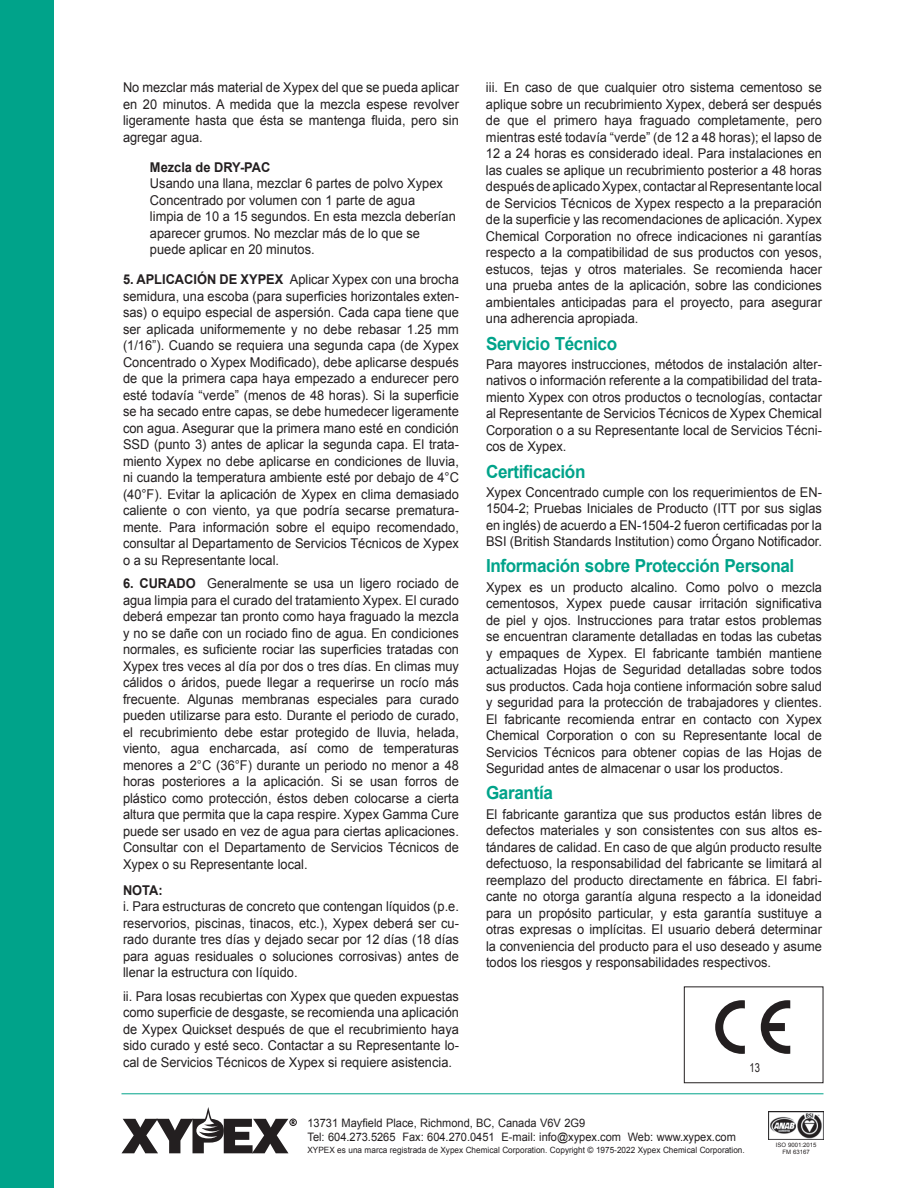
<style>
.page{position:relative;width:918px;height:1188px;background:#fff}
.page>*{position:absolute;margin:0;border:0;box-sizing:border-box;transform-origin:0 0}
.t1{font:700 18px "Arial";letter-spacing:-.02em;color:#00a38a;scale:.95 1}
.t2{font:13.5px/16.5px "Arial";color:#231f20;text-align:justify;scale:.95 1}
.t3{font:700 13.5px "Arial";color:#231f20;scale:.95 1}
.t4{font:12.15px "Arial Narrow";color:#231f20;scale:.95 1}
.t5{font:11.7px/14.2px "Arial";color:#231f20;scale:.95 1}
.t6{font:8.7px "Arial";color:#231f20;scale:.95 1}
.t7{font:6px/6.8px "Arial";color:#231f20;text-align:center}
.s1{font-weight:700}
</style>
<div class="page">
<hr style="left:122px;top:1093px;width:702px;height:1px;background:#00a38a">
<svg style="left:122px;top:1107px;width:175px;height:46px"></svg>
<div style="left:0;top:0;width:54px;height:1188px;background:#00a38a"></div>
<img style="left:769px;top:1112px;width:55px;height:27px">
<div style="left:684px;top:986px;width:139px;height:97px;border:1px solid #231f20"></div>
<svg style="left:761px;top:1000px;width:29px;height:54px"></svg>
<svg style="left:715px;top:1000px;width:30px;height:54px"></svg>
<p class="t2" style="left:123px;top:79px;width:355px">No mezclar más material de Xypex del que se pueda aplicar en 20 minutos. A medida que la mezcla espese revolver ligeramente hasta que ésta se mantenga fluida, pero sin agregar agua.</p>
<p class="t3" style="left:150px;top:158px;width:128px">Mezcla de DRY-PAC</p>
<p class="t2" style="left:150px;top:175px;width:323px;text-align:left">Usando una llana, mezclar 6 partes de polvo Xypex Concentrado por volumen con 1 parte de agua<br>limpia de 10 a 15 segundos. En esta mezcla deberían aparecer grumos. No mezclar más de lo que se puede aplicar en 20 minutos.</p>
<p class="t2" style="left:123px;top:271px;width:355px"><span class="s1">5. APLICACIÓN DE XYPEX</span> Aplicar Xypex con una brocha semidura, una escoba (para superficies horizontales exten&shy;sas) o equipo especial de aspersión. Cada capa tiene que ser aplicada uniformemente y no debe rebasar 1.25 mm (1/16”). Cuando se requiera una segunda capa (de Xypex Concentrado o Xypex Modificado), debe aplicarse después de que la primera capa haya empezado a endurecer pero esté todavía “verde” (menos de 48 horas). Si la superficie se ha secado entre capas, se debe humedecer ligeramente con agua. Asegurar que la primera mano esté en condición SSD (punto 3) antes de aplicar la segunda capa. El trata&shy;miento Xypex no debe aplicarse en condiciones de lluvia, ni cuando la temperatura ambiente esté por debajo de 4°C (40°F). Evitar la aplicación de Xypex en clima demasiado caliente o con viento, ya que podría secarse prematura&shy;mente. Para información sobre el equipo recomendado, consultar al Departamento de Servicios Técnicos de Xypex o a su Representante local.</p>
<p class="t2" style="left:123px;top:575px;width:355px"><span class="s1">6. CURADO</span> Generalmente se usa un ligero rociado de agua limpia para el curado del tratamiento Xypex. El curado deberá empezar tan pronto como haya fraguado la mezcla y no se dañe con un rociado fino de agua. En condiciones normales, es suficiente rociar las superficies tratadas con Xypex tres veces al día por dos o tres días. En climas muy cálidos o áridos, puede llegar a requerirse un rocío más frecuente. Algunas membranas especiales para curado pueden utilizarse para esto. Durante el periodo de curado, el recubrimiento debe estar protegido de lluvia, helada, viento, agua encharcada, así como de temperaturas menores a 2°C (36°F) durante un periodo no menor a 48 horas posteriores a la aplicación. Si se usan forros de plástico como protección, éstos deben colocarse a cierta altura que permita que la capa respire. Xypex Gamma Cure puede ser usado en vez de agua para ciertas aplicaciones.<br>Consultar con el Departamento de Servicios Técnicos de Xypex o su Representante local.</p>
<p class="t3" style="left:123px;top:881px;width:43px">NOTA:</p>
<p class="t2" style="left:123px;top:898px;width:355px">i. Para estructuras de concreto que contengan líquidos (p.e. reservorios, piscinas, tinacos, etc.), Xypex deberá ser cu&shy;rado durante tres días y dejado secar por 12 días (18 días para aguas residuales o soluciones corrosivas) antes de llenar la estructura con líquido.</p>
<p class="t2" style="left:123px;top:988px;width:355px">ii. Para losas recubiertas con Xypex que queden expuestas como superficie de desgaste, se recomienda una aplicación de Xypex Quickset después de que el recubrimiento haya sido curado y esté seco. Contactar a su Representante lo&shy;cal de Servicios Técnicos de Xypex si requiere asistencia.</p>
<p class="t2" style="left:486px;top:79px;width:355px">iii. En caso de que cualquier otro sistema cementoso se aplique sobre un recubrimiento Xypex, deberá ser después de que el primero haya fraguado completamente, pero mientras esté todavía “verde” (de 12 a 48 horas); el lapso de 12 a 24 horas es considerado ideal. Para instalaciones en las cuales se aplique un recubrimiento posterior a 48 horas después de aplicado Xypex, contactar al Representante local de Servicios Técnicos de Xypex respecto a la preparación de la superficie y las recomendaciones de aplicación. Xypex Chemical Corporation no ofrece indicaciones ni garantías respecto a la compatibilidad de sus productos con yesos, estucos, tejas y otros materiales. Se recomienda hacer una prueba antes de la aplicación, sobre las condiciones ambientales anticipadas para el proyecto, para asegurar una adherencia apropiada.</p>
<h1 class="t1" style="left:486px;top:331px;width:140px">Servicio Técnico</h1>
<p class="t2" style="left:486px;top:356px;width:355px">Para mayores instrucciones, métodos de instalación alter&shy;nativos o información referente a la compatibilidad del trata&shy;miento Xypex con otros productos o tecnologías, contactar al Representante de Servicios Técnicos de Xypex Chemical Corporation o a su Representante local de Servicios Técni&shy;cos de Xypex.</p>
<h1 class="t1" style="left:486px;top:459px;width:106px">Certificación</h1>
<p class="t2" style="left:486px;top:484px;width:355px">Xypex Concentrado cumple con los requerimientos de EN-1504-2; Pruebas Iniciales de Producto (ITT por sus siglas en inglés) de acuerdo a EN-1504-2 fueron certificadas por la BSI (British Standards Institution) como Órgano Notificador.</p>
<h1 class="t1" style="left:486px;top:554px;width:326px">Información sobre Protección Personal</h1>
<p class="t2" style="left:486px;top:579px;width:355px">Xypex es un producto alcalino. Como polvo o mezcla cementosos, Xypex puede causar irritación significativa de piel y ojos. Instrucciones para tratar estos problemas se encuentran claramente detalladas en todas las cubetas y empaques de Xypex. El fabricante también mantiene actualizadas Hojas de Seguridad detalladas sobre todos sus productos. Cada hoja contiene información sobre salud y seguridad para la protección de trabajadores y clientes.<br>El fabricante recomienda entrar en contacto con Xypex Chemical Corporation o con su Representante local de Servicios Técnicos para obtener copias de las Hojas de Seguridad antes de almacenar o usar los productos.</p>
<h1 class="t1" style="left:486px;top:781px;width:72px">Garantía</h1>
<p class="t2" style="left:486px;top:806px;width:355px">El fabricante garantiza que sus productos están libres de defectos materiales y son consistentes con sus altos es&shy;tándares de calidad. En caso de que algún producto resulte defectuoso, la responsabilidad del fabricante se limitará al reemplazo del producto directamente en fábrica. El fabri&shy;cante no otorga garantía alguna respecto a la idoneidad para un propósito particular, y esta garantía sustituye a otras expresas o implícitas. El usuario deberá determinar la conveniencia del producto para el uso deseado y asume todos los riesgos y responsabilidades respectivos.</p>
<p class="t4" style="left:750px;top:1059px;width:13px">13</p>
<p class="t5" style="left:308px;top:1116px;width:452px">13731 Mayfield Place, Richmond, BC, Canada V6V 2G9<br>Tel: 604.273.5265 Fax: 604.270.0451 E-mail: info@xypex.com Web: www.xypex.com</p>
<p class="t6" style="left:308px;top:1145px;width:462px">XYPEX es una marca registrada de Xypex Chemical Corporation. Copyright © 1975-2022 Xypex Chemical Corporation.</p>
<p class="t7" style="left:776px;top:1142px;width:42px">ISO 9001:2015<br>FM 63167</p>
</div>
